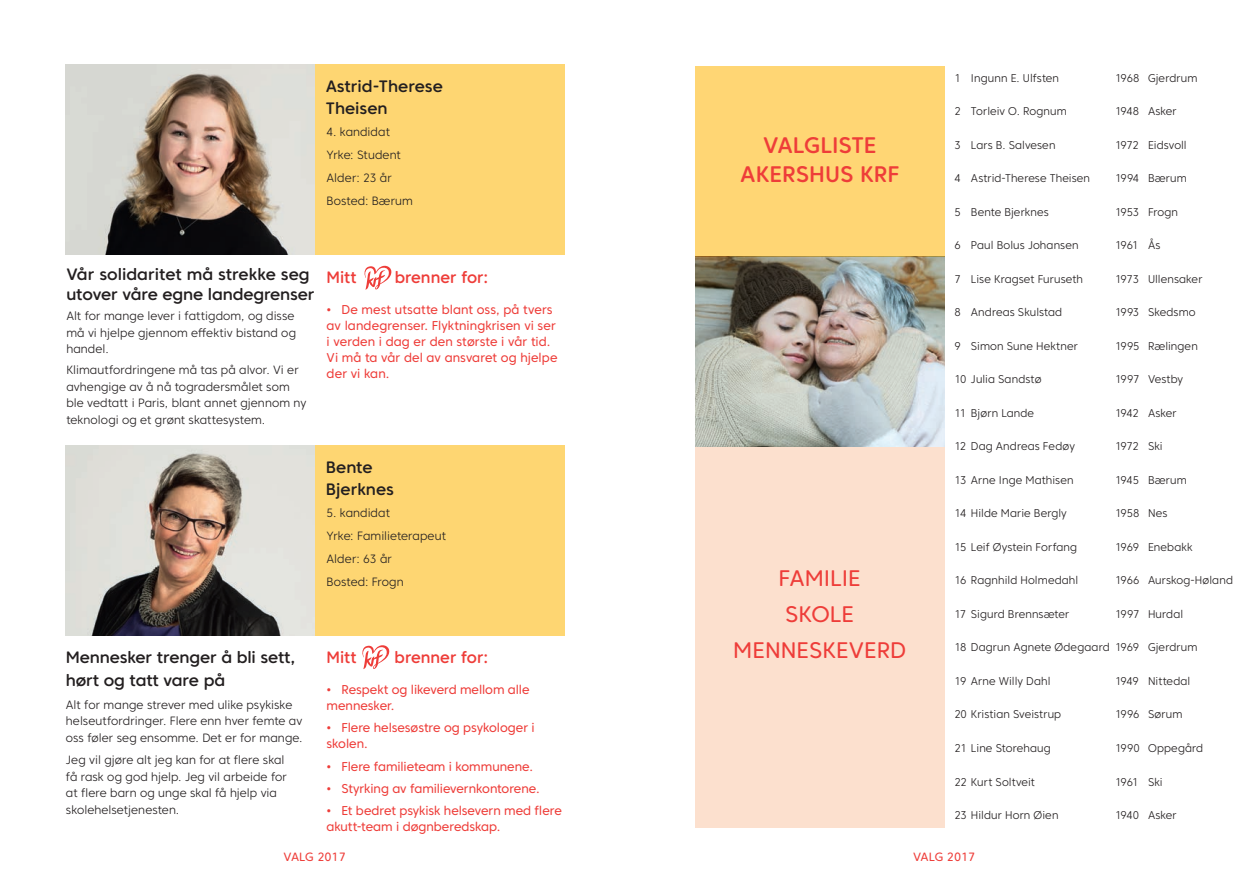
<style>
.page{position:relative;width:1259px;height:893px;background:#fff}
.page>*{position:absolute;margin:0;border:0;box-sizing:border-box;transform-origin:0 0}
.t1{font:22.5px/36px "Core Sans CR 45";color:#ee3d39;text-align:center}
.t2{font:500 22.5px/28.5px "Core Sans CR 55";color:#ee3d39;text-align:center}
.t3{font:500 16.5px/22.5px "Core Sans CR 55";letter-spacing:-.01em;color:#231f20}
.t4{font:500 16.5px "Core Sans CR 55";color:#ee3d39;scale:.96 1}
.t5{font:12.75px/16px "Core Sans CR 45";color:#ee3d39;scale:.96 1}
.t6{font:300 12px/16.5px "Core Sans CR 35";letter-spacing:.005em;color:#231f20;scale:.96 1}
.t7{font:12px "Core Sans CR 45";color:#ee3d39}
.t8{font:300 11.25px "Core Sans CR 35";letter-spacing:.005em;color:#231f20;scale:.96 1}
.t9{font:300 11.25px "Core Sans CR 35";letter-spacing:-.015em;color:#231f20;scale:.96 1}
</style>
<div class="page">
<img style="left:695px;top:257px;width:249px;height:190px">
<div style="left:695px;top:447px;width:249px;height:380px;background:#fce0ce"></div>
<div style="left:695px;top:66px;width:249px;height:190px;background:#ffd674"></div>
<img style="left:66px;top:65px;width:249px;height:190px">
<img style="left:66px;top:445px;width:249px;height:191px">
<div style="left:315px;top:445px;width:250px;height:191px;background:#fed672"></div>
<div style="left:315px;top:65px;width:250px;height:190px;background:#fed672"></div>
<svg style="left:364px;top:266px;width:27px;height:24px"></svg>
<svg style="left:362px;top:645px;width:27px;height:24px"></svg>
<h2 class="t3" style="left:326px;top:75px;width:119px">Astrid-Therese<br>Theisen</h2>
<p class="t6" style="left:327px;top:121px;width:91px;line-height:23px">4. kandidat<br>Yrke: Student<br>Alder: 23 år<br>Bosted: Bærum</p>
<h2 class="t3" style="left:66px;top:264px;width:250px;line-height:19.8px">Vår solidaritet må strekke seg utover våre egne landegrenser</h2>
<p class="t6" style="left:66px;top:308px;width:241px">Alt for mange lever i fattigdom, og disse må vi hjelpe gjennom effektiv bistand og handel.</p>
<p class="t6" style="left:66px;top:361px;width:251px">Klimautfordringene må tas på alvor. Vi er avhengige av å nå togradersmålet som ble vedtatt i Paris, blant annet gjennom ny teknologi og et grønt skattesystem.</p>
<h2 class="t4" style="left:327px;top:267px;width:33px">Mitt</h2>
<h2 class="t4" style="left:395px;top:267px;width:99px">brenner for:</h2>
<p class="t5" style="left:327px;top:301px;width:242px">• De mest utsatte blant oss, på tvers av landegrenser. Flyktningkrisen vi ser i verden i dag er den største i vår tid.<br>Vi må ta vår del av ansvaret og hjelpe der vi kan.</p>
<h2 class="t3" style="left:326px;top:455px;width:70px">Bente<br>Bjerknes</h2>
<p class="t6" style="left:327px;top:501px;width:126px;line-height:23px">5. kandidat<br>Yrke: Familieterapeut<br>Alder: 63 år<br>Bosted: Frogn</p>
<h2 class="t3" style="left:66px;top:646px;width:231px">Mennesker trenger å bli sett, hørt og tatt vare på</h2>
<p class="t6" style="left:66px;top:696px;width:248px">Alt for mange strever med ulike psykiske helseutfordringer. Flere enn hver femte av oss føler seg ensomme. Det er for mange.</p>
<p class="t6" style="left:66px;top:752px;width:232px">Jeg vil gjøre alt jeg kan for at flere skal få rask og god hjelp. Jeg vil arbeide for at flere barn og unge skal få hjelp via skolehelsetjenesten.</p>
<h2 class="t4" style="left:326px;top:647px;width:33px">Mitt</h2>
<h2 class="t4" style="left:394px;top:647px;width:99px">brenner for:</h2>
<p class="t5" style="left:326px;top:681px;width:213px">• Respekt og likeverd mellom alle mennesker.</p>
<p class="t5" style="left:326px;top:720px;width:218px">• Flere helsesøstre og psykologer i skolen.</p>
<p class="t5" style="left:326px;top:758px;width:216px">• Flere familieteam i kommunene.</p>
<p class="t5" style="left:326px;top:780px;width:223px">• Styrking av familievernkontorene.</p>
<p class="t5" style="left:326px;top:803px;width:247px">• Et bedret psykisk helsevern med flere akutt-team i døgnberedskap.</p>
<h1 class="t2" style="left:740px;top:131px;width:161px">VALGLISTE<br>AKERSHUS KRF</h1>
<h1 class="t1" style="left:733px;top:560px;width:174px">FAMILIE<br>SKOLE<br>MENNESKEVERD</h1>
<p class="t8" style="left:954px;top:71px;width:110px">1 Ingunn E. Ulfsten</p>
<p class="t8" style="left:1115px;top:71px;width:87px">1968 Gjerdrum</p>
<p class="t8" style="left:954px;top:104px;width:119px">2 Torleiv O. Rognum</p>
<p class="t8" style="left:1115px;top:104px;width:66px">1948 Asker</p>
<p class="t8" style="left:954px;top:138px;width:107px">3 Lars B. Salvesen</p>
<p class="t8" style="left:1115px;top:138px;width:76px">1972 Eidsvoll</p>
<p class="t8" style="left:954px;top:171px;width:143px">4 Astrid-Therese Theisen</p>
<p class="t8" style="left:1115px;top:171px;width:76px">1994 Bærum</p>
<p class="t8" style="left:954px;top:205px;width:100px">5 Bente Bjerknes</p>
<p class="t9" style="left:1115px;top:205px;width:67px">1953 Frogn</p>
<p class="t8" style="left:954px;top:238px;width:131px">6 Paul Bolus Johansen</p>
<p class="t8" style="left:1115px;top:238px;width:49px">1961 Ås</p>
<p class="t8" style="left:954px;top:272px;width:135px">7 Lise Kragset Furuseth</p>
<p class="t8" style="left:1115px;top:272px;width:93px">1973 Ullensaker</p>
<p class="t8" style="left:954px;top:305px;width:114px">8 Andreas Skulstad</p>
<p class="t8" style="left:1115px;top:305px;width:86px">1993 Skedsmo</p>
<p class="t8" style="left:954px;top:339px;width:130px">9 Simon Sune Hektner</p>
<p class="t8" style="left:1115px;top:339px;width:88px">1995 Rælingen</p>
<p class="t8" style="left:954px;top:372px;width:92px">10 Julia Sandstø</p>
<p class="t8" style="left:1115px;top:372px;width:73px">1997 Vestby</p>
<p class="t8" style="left:954px;top:406px;width:85px">11 Bjørn Lande</p>
<p class="t8" style="left:1115px;top:406px;width:66px">1942 Asker</p>
<p class="t8" style="left:954px;top:439px;width:127px">12 Dag Andreas Fedøy</p>
<p class="t8" style="left:1115px;top:439px;width:51px">1972 Ski</p>
<p class="t8" style="left:954px;top:473px;width:126px">13 Arne Inge Mathisen</p>
<p class="t8" style="left:1115px;top:473px;width:76px">1945 Bærum</p>
<p class="t8" style="left:954px;top:506px;width:119px">14 Hilde Marie Bergly</p>
<p class="t8" style="left:1115px;top:506px;width:56px">1958 Nes</p>
<p class="t8" style="left:954px;top:540px;width:129px">15 Leif Øystein Forfang</p>
<p class="t8" style="left:1115px;top:540px;width:82px">1969 Enebakk</p>
<p class="t8" style="left:954px;top:573px;width:130px">16 Ragnhild Holmedahl</p>
<p class="t8" style="left:1115px;top:573px;width:124px">1966 Aurskog-Høland</p>
<p class="t8" style="left:954px;top:607px;width:121px">17 Sigurd Brennsæter</p>
<p class="t8" style="left:1115px;top:607px;width:72px">1997 Hurdal</p>
<p class="t8" style="left:954px;top:640px;width:254px">18 Dagrun Agnete Ødegaard 1969 Gjerdrum</p>
<p class="t8" style="left:954px;top:674px;width:101px">19 Arne Willy Dahl</p>
<p class="t8" style="left:1115px;top:674px;width:80px">1949 Nittedal</p>
<p class="t8" style="left:954px;top:707px;width:113px">20 Kristian Sveistrup</p>
<p class="t8" style="left:1115px;top:707px;width:72px">1996 Sørum</p>
<p class="t8" style="left:954px;top:741px;width:102px">21 Line Storehaug</p>
<p class="t8" style="left:1115px;top:741px;width:93px">1990 Oppegård</p>
<p class="t8" style="left:954px;top:774px;width:85px">22 Kurt Soltveit</p>
<p class="t8" style="left:1115px;top:774px;width:51px">1961 Ski</p>
<p class="t8" style="left:954px;top:808px;width:110px">23 Hildur Horn Øien</p>
<p class="t8" style="left:1115px;top:808px;width:66px">1940 Asker</p>
<p class="t7" style="left:283px;top:849px;width:64px">VALG 2017</p>
<p class="t7" style="left:913px;top:849px;width:64px">VALG 2017</p>
</div>
